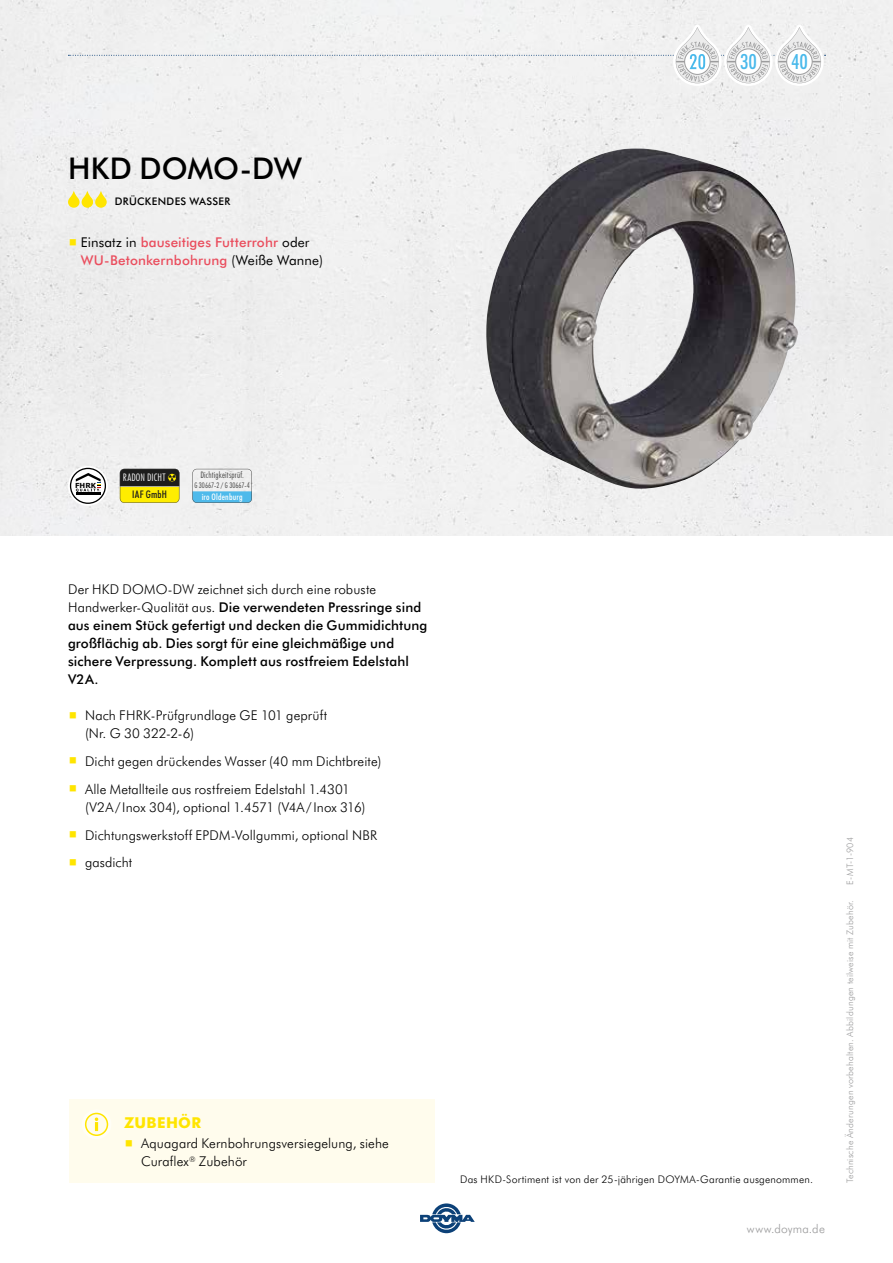
<style>
.page{position:relative;width:893px;height:1263px;background:#fff}
.page>*{position:absolute;margin:0;border:0;box-sizing:border-box;transform-origin:0 0}
.t1{font:500 30px "Futura BT";letter-spacing:-.005em;color:#000}
.t2{font:500 condensed 20.85px "Futura BT";color:#49b9eb}
.t3{font:800 15px "Futura BT";letter-spacing:.02em;color:#ffe500}
.t4{font:300 13.5px/27.8px "Futura BT";letter-spacing:.01em;color:#000}
.t5{font:500 13.5px/18px "Futura BT";letter-spacing:.01em;color:#000}
.t6{font:500 13.5px/18px "Futura BT";letter-spacing:.01em;color:#ea4f5f}
.t7{font:300 12px "Futura BT";letter-spacing:.015em;color:#9c9c9d}
.t8{font:300 10.5px "Futura BT";letter-spacing:.02em;color:#000}
.t9{font:500 10.5px "Futura BT";letter-spacing:.03em;color:#000}
.t10{font:300 condensed 10.5px "Futura BT";letter-spacing:.015em;color:#fff}
.t11{font:500 condensed 10.5px "Futura BT";letter-spacing:.02em;color:#1d1d1c}
.t12{font:300 9px "Futura BT";letter-spacing:.02em;color:#9c9c9d}
.t13{font:300 condensed 9px "Futura BT";letter-spacing:.02em;color:#3c3c3b}
.t14{font:500 condensed 9px "Futura BT";letter-spacing:.02em;color:#fff}
.t15{font:300 condensed 7.8px "Futura BT";color:#3c3c3b}
.t16{font:700 6.9px "Verdana";color:#000}
.s1{font-weight:400;color:#000}
.s2{font-weight:300}
</style>
<div class="page">
<div style="left:0;top:0;width:893px;height:535px;background:#efefef"></div>
<svg style="left:420px;top:1203px;width:55px;height:30px"></svg>
<img style="left:486px;top:148px;width:312px;height:341px">
<svg style="left:68px;top:191px;width:39px;height:17px"></svg>
<svg style="left:68px;top:25px;width:758px;height:61px"></svg>
<div style="left:69px;top:1099px;width:366px;height:84px;background:#fffced"></div>
<svg style="left:82px;top:1109px;width:29px;height:30px"></svg>
<svg style="left:86px;top:1113px;width:21px;height:22px"></svg>
<div style="left:85px;top:1113px;width:23px;height:23px;border:2px solid #ffe500;border-radius:50%"></div>
<svg style="left:95px;top:1117px;width:3px;height:14px"></svg>
<svg style="left:192px;top:469px;width:60px;height:34px"></svg>
<svg style="left:120px;top:469px;width:59px;height:34px;background:#8c8315"></svg>
<div style="left:68px;top:466px;width:40px;height:40px;background:#fff;border-radius:50%"></div>
<svg style="left:70px;top:468px;width:36px;height:36px"></svg>
<svg style="left:70px;top:239px;width:6px;height:6px"></svg>
<h1 class="t1" style="left:68px;top:147px;width:235px">HKD DOMO-DW</h1>
<p class="t9" style="left:115px;top:194px;width:117px">DRÜCKENDES WASSER</p>
<p class="t6" style="left:81px;top:233px;width:244px"><span class="s1">Einsatz in</span> bauseitiges Futterrohr <span class="s1">oder<br></span>WU-Betonkernbohrung <span class="s1">(Weiße Wanne)</span></p>
<h2 class="t2" style="left:740px;top:47px;width:18px">30</h2>
<h2 class="t2" style="left:791px;top:47px;width:18px">40</h2>
<p class="t16" style="left:75px;top:480px;width:23px">FHRK</p>
<p class="t10" style="left:123px;top:470px;width:44px">RADON DICHT</p>
<p class="t11" style="left:132px;top:487px;width:36px">IAF GmbH</p>
<p class="t13" style="left:200px;top:468px;width:45px">Dichtigkeitsprüf.</p>
<p class="t14" style="left:202px;top:490px;width:42px">iro Oldenburg</p>
<p class="t15" style="left:194px;top:480px;width:57px">G 30667-2 / G 30667-4</p>
<p class="t5" style="left:68px;top:580px;width:361px"><span class="s2">Der HKD DOMO-DW zeichnet sich durch eine robuste Handwerker-Qualität aus.</span> Die verwendeten Pressringe sind aus einem Stück gefertigt und decken die Gummidichtung großflächig ab. Dies sorgt für eine gleichmäßige und sichere Verpressung. Komplett aus rostfreiem Edelstahl V2A.</p>
<p class="t4" style="left:85px;top:706px;width:244px;line-height:18px">Nach FHRK-Prüfgrundlage GE 101 geprüft (Nr. G 30 322-2-6)</p>
<p class="t4" style="left:85px;top:747px;width:298px">Dicht gegen drückendes Wasser (40 mm Dichtbreite)<br>Alle Metallteile aus rostfreiem Edelstahl 1.4301</p>
<p class="t4" style="left:85px;top:793px;width:294px">(V2A/ Inox 304), optional 1.4571 (V4A/ Inox 316)<br>Dichtungswerkstoff EPDM-Vollgummi, optional NBR gasdicht</p>
<p class="t3" style="left:124px;top:1112px;width:78px">ZUBEHÖR</p>
<p class="t4" style="left:141px;top:1134px;width:249px;line-height:18px">Aquagard Kernbohrungsversiegelung, siehe<br>Curaflex<sup>®</sup> Zubehör</p>
<p class="t8" style="left:460px;top:1172px;width:354px">Das HKD-Sortiment ist von der 25-jährigen DOYMA-Garantie ausgenommen.</p>
<p class="t7" style="left:747px;top:1221px;width:79px">www.doyma.de</p>
<p class="t12" style="left:844px;top:884px;width:49px;rotate:-90deg">E-MT-1-904</p>
<p class="t12" style="left:844px;top:1183px;width:285px;rotate:-90deg">Technische Änderungen vorbehalten. Abbildungen teilweise mit Zubehör.</p>
</div>
